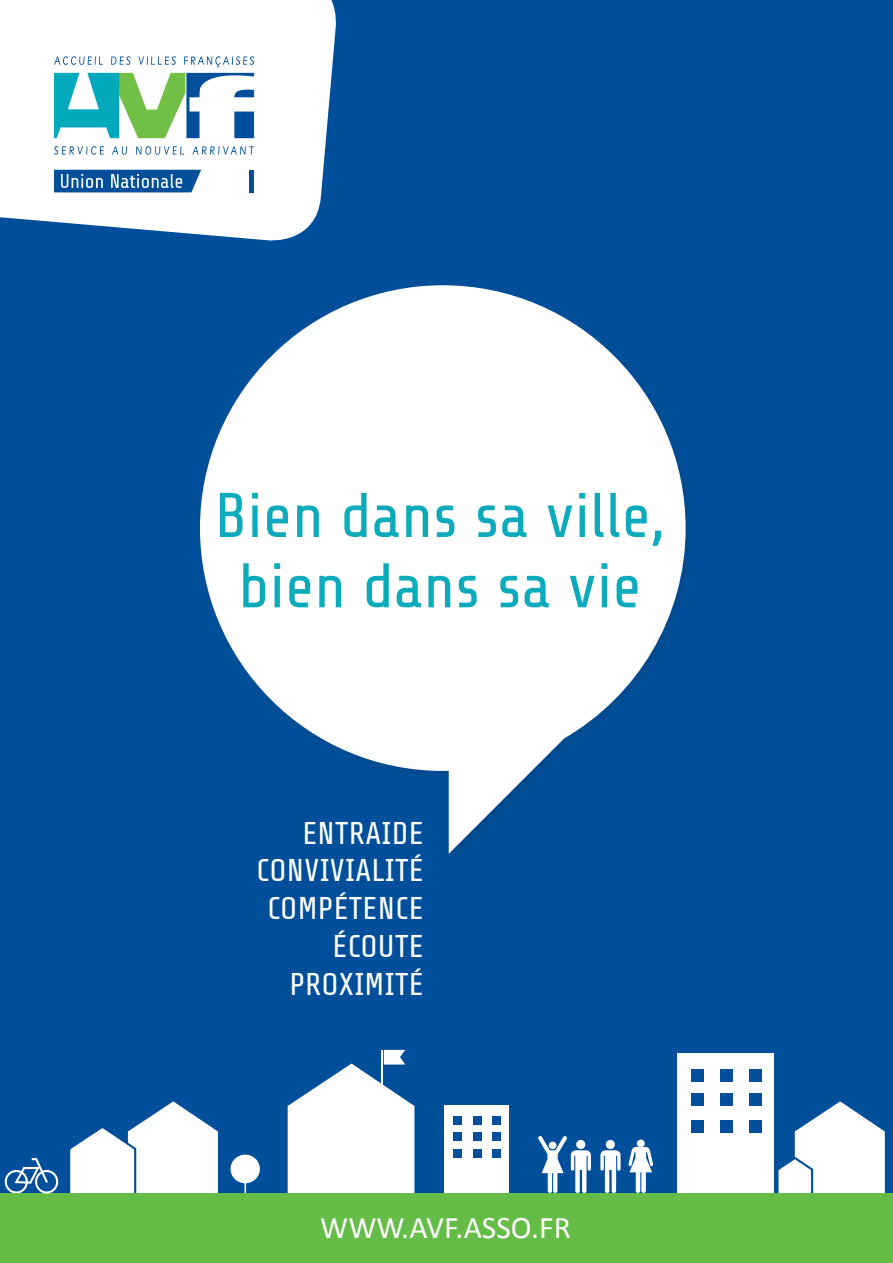
<style>
.page{position:relative;width:893px;height:1263px;background:#014f9a}
.page>*{position:absolute;margin:0;border:0;box-sizing:border-box;transform-origin:0 0}
.t1{font:63px/70.3px "Share Tech";color:#0babbc;text-align:center}
.t2{font:31.5px "Share Tech";letter-spacing:.01em;color:#fff}
.t3{font:31.5px "Calibri";color:#fff}
</style>
<div class="page">
<svg style="left:200px;top:285px;width:486px;height:569px;fill:#fff"></svg>
<div style="left:0;top:1194px;width:893px;height:69px;background:#65bc46"></div>
<svg style="left:538px;top:1136px;width:53px;height:57px"></svg>
<svg style="left:600px;top:1140px;width:21px;height:53px"></svg>
<svg style="left:288px;top:1049px;width:126px;height:145px"></svg>
<svg style="left:774px;top:1101px;width:111px;height:93px"></svg>
<div style="left:444px;top:1105px;width:64px;height:96px;background:#fff"></div>
<div style="left:454px;top:1116px;width:8px;height:8px;background:#014f9a"></div>
<div style="left:473px;top:1116px;width:8px;height:8px;background:#014f9a"></div>
<div style="left:492px;top:1116px;width:8px;height:8px;background:#014f9a"></div>
<div style="left:454px;top:1132px;width:8px;height:8px;background:#014f9a"></div>
<div style="left:473px;top:1132px;width:8px;height:8px;background:#014f9a"></div>
<div style="left:492px;top:1132px;width:8px;height:8px;background:#014f9a"></div>
<div style="left:454px;top:1149px;width:8px;height:9px;background:#014f9a"></div>
<div style="left:473px;top:1149px;width:8px;height:9px;background:#014f9a"></div>
<div style="left:492px;top:1149px;width:8px;height:9px;background:#014f9a"></div>
<div style="left:677px;top:1053px;width:97px;height:144px;background:#fff"></div>
<div style="left:691px;top:1069px;width:13px;height:13px;background:#014f9a"></div>
<div style="left:720px;top:1069px;width:13px;height:13px;background:#014f9a"></div>
<div style="left:750px;top:1069px;width:12px;height:13px;background:#014f9a"></div>
<div style="left:691px;top:1093px;width:13px;height:13px;background:#014f9a"></div>
<div style="left:720px;top:1093px;width:13px;height:13px;background:#014f9a"></div>
<div style="left:750px;top:1093px;width:12px;height:13px;background:#014f9a"></div>
<div style="left:691px;top:1120px;width:13px;height:12px;background:#014f9a"></div>
<div style="left:720px;top:1120px;width:13px;height:12px;background:#014f9a"></div>
<div style="left:750px;top:1120px;width:12px;height:12px;background:#014f9a"></div>
<div style="left:637px;top:1139px;width:8px;height:8px;background:#fff;border-radius:50%"></div>
<svg style="left:628px;top:1147px;width:25px;height:46px"></svg>
<svg style="left:4px;top:1158px;width:55px;height:36px"></svg>
<div style="left:231px;top:1154px;width:29px;height:29px;background:#fff;border-radius:50%"></div>
<svg style="left:66px;top:1101px;width:152px;height:93px"></svg>
<div style="left:63px;top:1194px;width:828px;height:40px;background:#65bc46"></div>
<svg style="left:0;top:0;width:336px;height:241px;background:#e6edf5"></svg>
<svg style="left:54px;top:73px;width:200px;height:65px;background:#88c8be"></svg>
<svg style="left:54px;top:56px;width:200px;height:11px;background:#d7e3ef"></svg>
<svg style="left:54px;top:146px;width:200px;height:9px;background:#d0deec"></svg>
<div style="left:249px;top:170px;width:5px;height:22px;background:#014f9a"></div>
<svg style="left:54px;top:170px;width:147px;height:22px"></svg>
<p class="t1" style="left:214px;top:482px;width:452px">Bien dans sa ville, bien dans sa vie</p>
<p class="t2" style="left:302px;top:816px;width:123px">ENTRAIDE</p>
<p class="t2" style="left:257px;top:854px;width:169px">CONVIVIALITÉ</p>
<p class="t2" style="left:267px;top:892px;width:158px">COMPÉTENCE</p>
<p class="t2" style="left:332px;top:930px;width:93px">ÉCOUTE</p>
<p class="t2" style="left:289px;top:968px;width:136px">PROXIMITÉ</p>
<p class="t3" style="left:320px;top:1208px;width:252px">WWW.AVF.ASSO.FR</p>
</div>
